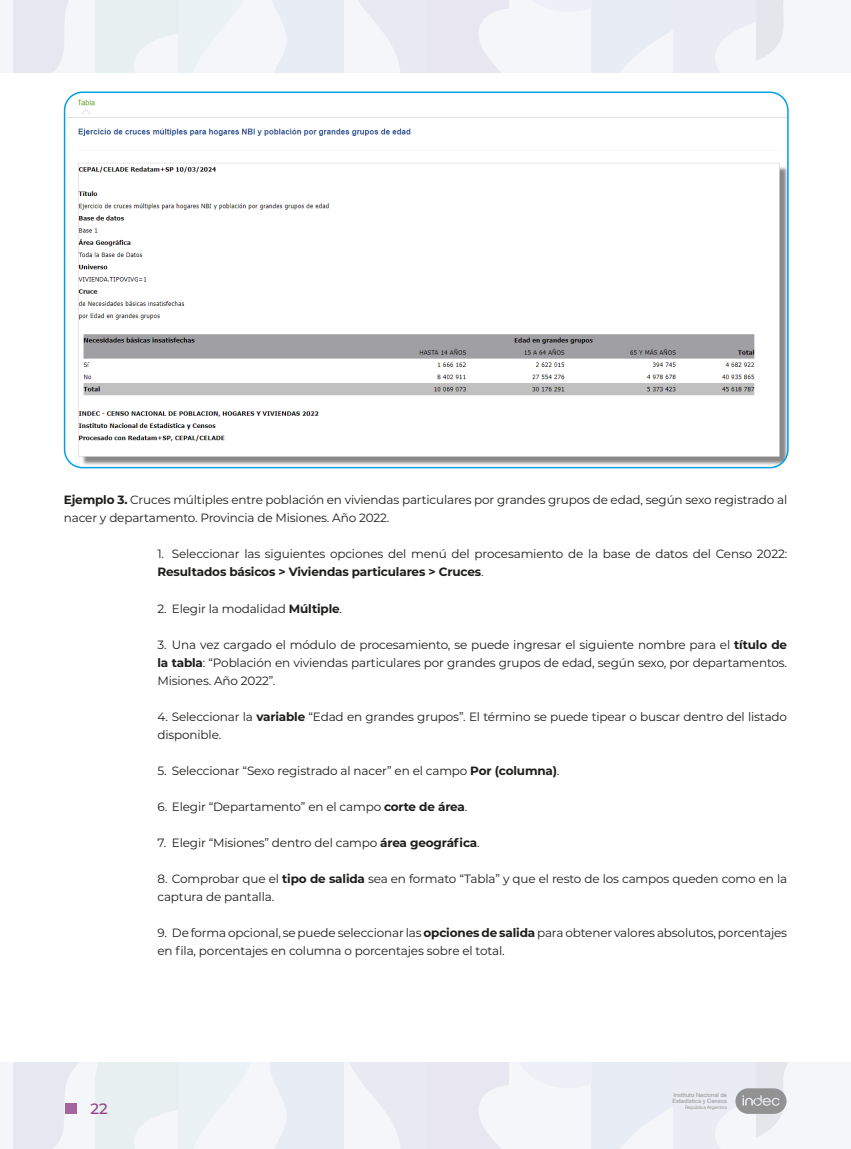
<style>
.page{position:relative;width:851px;height:1149px;background:#fff}
.page>*{position:absolute;margin:0;border:0;box-sizing:border-box;transform-origin:0 0}
.t1{font:500 15px "Montserrat";color:#923e87}
.texto{font:12px/18px "Montserrat";letter-spacing:-.015em;color:#1d1d1b}
.t2{font:5.85px/6px "Helvetica Neue LT Std";color:#929292}
.t3{font:4.65px "Helvetica Neue LT Std";color:#929292}
.s1{font-weight:700}
</style>
<div class="page">
<div style="left:0;top:0;width:850px;height:72px;background:#f5f6f9"></div>
<svg style="left:13px;top:0;width:771px;height:72px"></svg>
<div style="left:0;top:1061px;width:850px;height:86px;background:#f5f6f9"></div>
<svg style="left:13px;top:1062px;width:775px;height:85px"></svg>
<img style="left:65px;top:94px;width:722px;height:373px">
<div style="left:64px;top:91px;width:724px;height:377px;border:2px solid #009fe3;border-radius:18px"></div>
<p class="texto" style="left:64px;top:490px;width:724px"><span class="s1">Ejemplo 3.</span> Cruces múltiples entre población en viviendas particulares por grandes grupos de edad, según sexo registrado al nacer y departamento. Provincia de Misiones. Año 2022.</p>
<p class="texto" style="left:157px;top:544px;width:631px">1. Seleccionar las siguientes opciones del menú del procesamiento de la base de datos del Censo 2022:<br><span class="s1">Resultados básicos &gt; Viviendas particulares &gt; Cruces</span>.</p>
<p class="texto" style="left:157px;top:598px;width:186px">2. Elegir la modalidad <span class="s1">Múltiple</span>.</p>
<p class="texto" style="left:157px;top:634px;width:631px;text-align:justify">3. Una vez cargado el módulo de procesamiento, se puede ingresar el siguiente nombre para el <span class="s1">título de la tabla</span>: “Población en viviendas particulares por grandes grupos de edad, según sexo, por departamentos.<br>Misiones. Año 2022”.</p>
<p class="texto" style="left:157px;top:706px;width:631px">4. Seleccionar la <span class="s1">variable</span> “Edad en grandes grupos”. El término se puede tipear o buscar dentro del listado disponible.</p>
<p class="texto" style="left:157px;top:760px;width:403px">5. Seleccionar “Sexo registrado al nacer” en el campo <span class="s1">Por (columna)</span>.</p>
<p class="texto" style="left:157px;top:796px;width:311px">6. Elegir “Departamento” en el campo <span class="s1">corte de área</span>.</p>
<p class="texto" style="left:157px;top:832px;width:324px">7. Elegir “Misiones” dentro del campo <span class="s1">área geográfica</span>.</p>
<p class="texto" style="left:157px;top:868px;width:631px">8. Comprobar que el <span class="s1">tipo de salida</span> sea en formato “Tabla” y que el resto de los campos queden como en la captura de pantalla.</p>
<p class="texto" style="left:157px;top:922px;width:631px">9. De forma opcional, se puede seleccionar las <span class="s1">opciones de salida</span> para obtener valores absolutos, porcentajes en fila, porcentajes en columna o porcentajes sobre el total.</p>
<p class="t2" style="left:672px;top:1091px;width:56px">Instituto Nacional de<br>Estadística y Censos</p>
<p class="t1" style="left:90px;top:1097px;width:19px">22</p>
<p class="t3" style="left:685px;top:1104px;width:43px">República Argentina</p>
</div>
